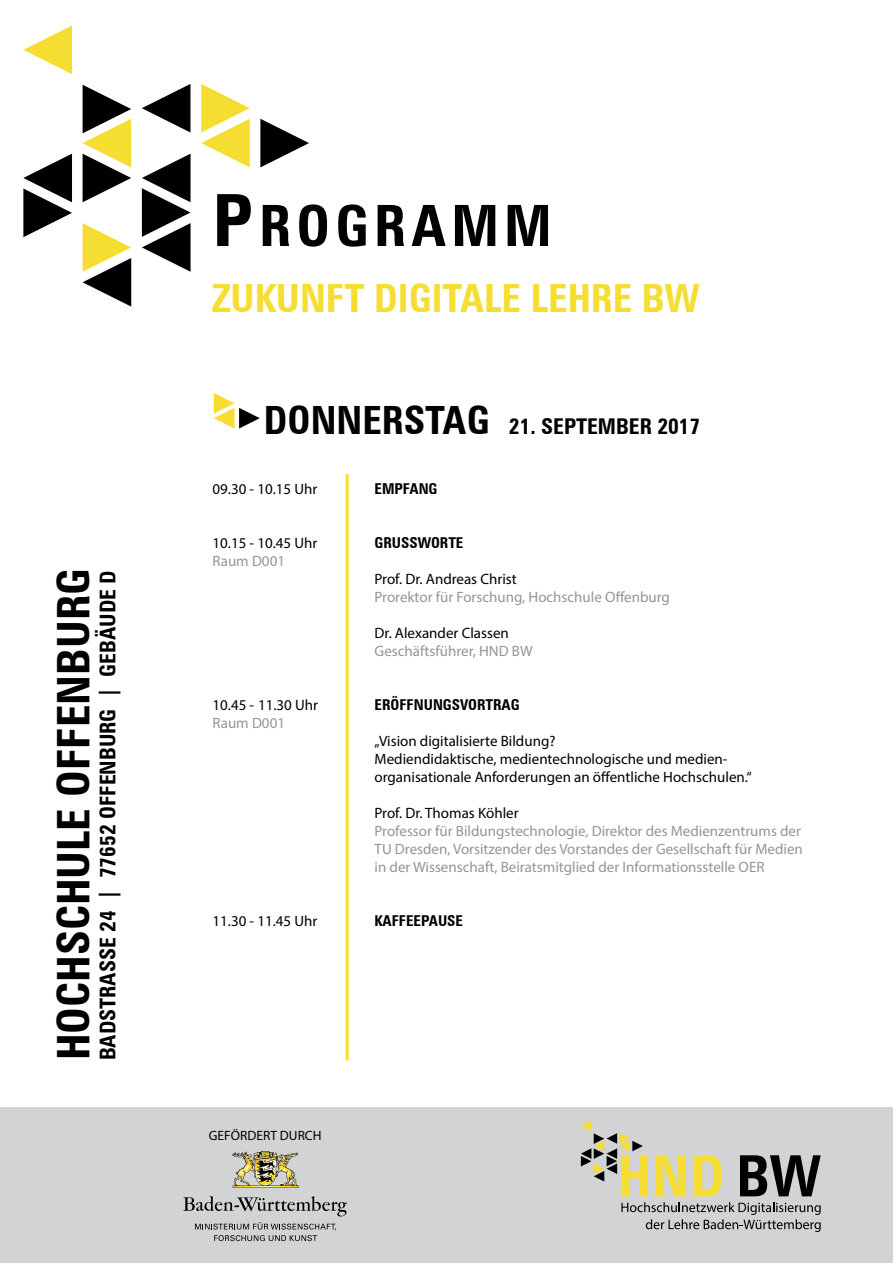
<style>
.page{position:relative;width:893px;height:1263px;background:#fff}
.page>*{position:absolute;margin:0;border:0;box-sizing:border-box;transform-origin:0 0}
.t1{font:700 condensed 57px "Zurich BT";letter-spacing:.09em;color:#000}
.t2{font:700 condensed 45px "Zurich BT";color:#000}
.t3{font:700 condensed 39px "Zurich BT";color:#f6dd31}
.t4{font:700 condensed 21.75px "Zurich BT";color:#000}
.t5{font:15px/18px "Myriad Pro";color:#939598}
.t6{font:15px/18px "Myriad Pro";color:#000}
.t7{font:700 condensed 15px "Zurich BT";color:#000}
.t8{font:13.5px "Myriad Pro";color:#000}
.s1{font-size:72px}
.s2{font-size:39px}
</style>
<div class="page">
<div style="left:0;top:1108px;width:893px;height:155px;background:#d1d3d4"></div>
<svg style="left:621px;top:1202px;width:200px;height:30px"></svg>
<svg style="left:581px;top:1120px;width:67px;height:76px"></svg>
<svg style="left:655px;top:1155px;width:31px;height:41px"></svg>
<svg style="left:694px;top:1155px;width:27px;height:41px"></svg>
<svg style="left:740px;top:1155px;width:81px;height:41px"></svg>
<svg style="left:214px;top:393px;width:46px;height:35px"></svg>
<svg style="left:142px;top:84px;width:48px;height:49px"></svg>
<svg style="left:260px;top:119px;width:49px;height:48px"></svg>
<svg style="left:201px;top:84px;width:49px;height:83px"></svg>
<svg style="left:23px;top:26px;width:49px;height:48px"></svg>
<svg style="left:23px;top:154px;width:49px;height:83px"></svg>
<svg style="left:83px;top:85px;width:48px;height:117px"></svg>
<svg style="left:142px;top:154px;width:49px;height:118px"></svg>
<svg style="left:83px;top:223px;width:48px;height:84px"></svg>
<hr style="left:346px;top:474px;width:3px;height:586px;background:#f6dd31">
<img style="left:232px;top:1151px;width:67px;height:36px">
<svg style="left:183px;top:1196px;width:164px;height:20px"></svg>
<svg style="left:195px;top:1222px;width:141px;height:19px"></svg>
<h2 class="t2" style="left:46px;top:1060px;width:493px;rotate:-90deg">HOCHSCHULE OFFENBURG</h2>
<h3 class="t4" style="left:95px;top:1060px;width:492px;rotate:-90deg">BADSTRASSE 24 | 77652 OFFENBURG | GEBÄUDE D</h3>
<h1 class="t1" style="left:213px;top:191px;width:340px"><span class="s1">P</span>ROGRAMM</h1>
<h3 class="t3" style="left:213px;top:275px;width:489px">ZUKUNFT DIGITALE LEHRE BW</h3>
<h3 class="t4" style="left:264px;top:413px;width:438px"><span class="s2">DONNERSTAG</span> 21. SEPTEMBER 2017</h3>
<p class="t6" style="left:213px;top:480px;width:106px">09.30 - 10.15 Uhr</p>
<p class="t7" style="left:375px;top:480px;width:64px">EMPFANG</p>
<p class="t6" style="left:213px;top:534px;width:106px">10.15 - 10.45 Uhr</p>
<p class="t7" style="left:375px;top:534px;width:90px">GRUSSWORTE</p>
<p class="t5" style="left:213px;top:552px;width:74px">Raum D001</p>
<p class="t6" style="left:375px;top:570px;width:144px">Prof. Dr. Andreas Christ</p>
<p class="t5" style="left:375px;top:588px;width:297px">Prorektor für Forschung, Hochschule Offenburg</p>
<p class="t6" style="left:375px;top:624px;width:136px">Dr. Alexander Classen</p>
<p class="t5" style="left:375px;top:642px;width:160px">Geschäftsführer, HND BW</p>
<p class="t6" style="left:213px;top:696px;width:107px">10.45 - 11.30 Uhr</p>
<p class="t7" style="left:375px;top:696px;width:147px">ERÖFFNUNGSVORTRAG</p>
<p class="t5" style="left:213px;top:714px;width:74px">Raum D001</p>
<p class="t6" style="left:375px;top:732px;width:379px">„Vision digitalisierte Bildung?<br>Mediendidaktische, medientechnologische und medien&shy;organisationale Anforderungen an öffentliche Hochschulen.“</p>
<p class="t6" style="left:375px;top:804px;width:146px">Prof. Dr. Thomas Köhler</p>
<p class="t5" style="left:375px;top:822px;width:430px">Professor für Bildungstechnologie, Direktor des Medienzentrums der<br>TU Dresden, Vorsitzender des Vorstandes der Gesellschaft für Medien in der Wissenschaft, Beiratsmitglied der Informationsstelle OER</p>
<p class="t6" style="left:213px;top:912px;width:106px">11.30 - 11.45 Uhr</p>
<p class="t7" style="left:375px;top:912px;width:90px">KAFFEEPAUSE</p>
<p class="t8" style="left:209px;top:1127px;width:114px">GEFÖRDERT DURCH</p>
</div>
